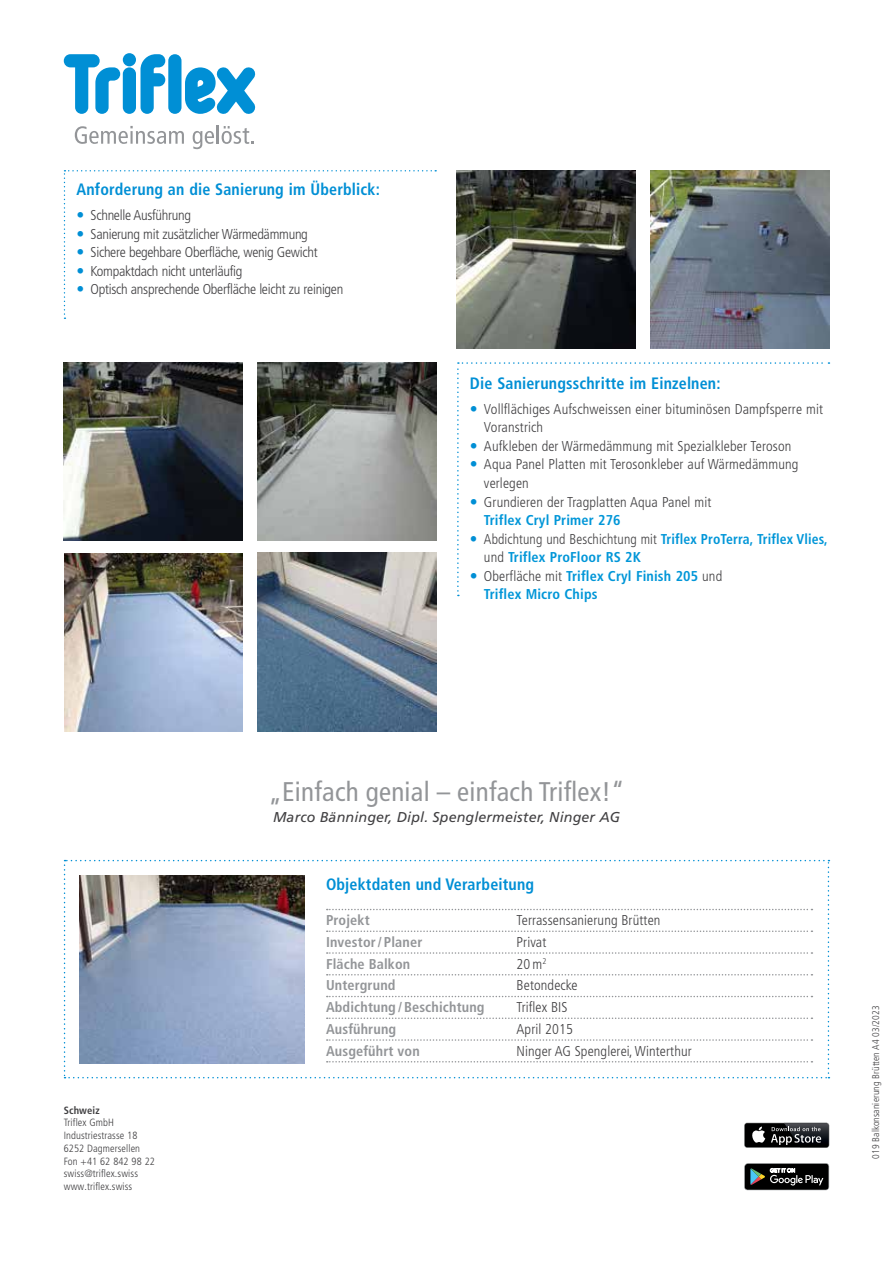
<style>
.page{position:relative;width:893px;height:1263px;background:#fff}
.page>*{position:absolute;margin:0;border:0;box-sizing:border-box;transform-origin:0 0}
.t1{font:condensed 27px "Frutiger LT Pro";letter-spacing:.01em;color:#939598}
.t2{font:700 condensed 16.5px "Frutiger LT Pro";letter-spacing:.01em;color:#008fd5}
.t3{font:300 condensed 14.25px/18.6px "Frutiger LT Pro";letter-spacing:.01em;color:#414042}
.t4{font:300 condensed 14.25px/18.6px "Frutiger LT Pro";letter-spacing:-.02em;color:#414042}
.t5{font:700 condensed 14.25px/18.6px "Frutiger LT Pro";letter-spacing:.01em;color:#0096d8}
.t6{font:700 condensed 14.25px "Frutiger LT Pro";letter-spacing:.01em;color:#939598}
.t7{font:italic 14.25px "Frutiger LT Pro";letter-spacing:.01em;color:#414042}
.t8{font:300 condensed 10.5px/12.8px "Frutiger LT Pro";letter-spacing:.01em;color:#414042}
.t9{font:700 condensed 10.5px "Frutiger LT Pro";letter-spacing:.01em;color:#414042}
.t10{font:300 condensed 9.75px "Frutiger LT Pro";letter-spacing:.01em;color:#414042}
.s1{font-weight:300;color:#414042}
</style>
<div class="page">
<svg style="left:75px;top:126px;width:109px;height:18px"></svg>
<svg style="left:193px;top:125px;width:61px;height:24px"></svg>
<svg style="left:64px;top:54px;width:56px;height:60px"></svg>
<div style="left:123px;top:67px;width:13px;height:47px;background:#008fd5;border-radius:7px"></div>
<div style="left:123px;top:53px;width:13px;height:13px;background:#008fd5;border-radius:50%"></div>
<svg style="left:140px;top:54px;width:25px;height:60px"></svg>
<svg style="left:185px;top:67px;width:70px;height:47px"></svg>
<div style="left:168px;top:54px;width:13px;height:60px;background:#008fd5;border-radius:7px"></div>
<svg style="left:64px;top:860px;width:765px;height:218px"></svg>
<img style="left:457px;top:170px;width:178px;height:179px">
<img style="left:64px;top:362px;width:178px;height:179px">
<img style="left:651px;top:170px;width:178px;height:179px">
<img style="left:258px;top:362px;width:178px;height:179px">
<img style="left:258px;top:553px;width:178px;height:178px">
<img style="left:65px;top:554px;width:178px;height:177px">
<img style="left:79px;top:875px;width:225px;height:188px">
<div style="left:744px;top:1123px;width:85px;height:25px;background:#4d4e4f;border-radius:3px"></div>
<div style="left:745px;top:1123px;width:84px;height:24px;background:#000;border-radius:2px"></div>
<svg style="left:752px;top:1126px;width:13px;height:17px"></svg>
<img style="left:784px;top:1147px;width:44px;height:1px">
<img style="left:784px;top:1123px;width:45px;height:24px">
<svg style="left:771px;top:1127px;width:50px;height:18px"></svg>
<svg style="left:744px;top:1163px;width:85px;height:27px;background:#2f3131"></svg>
<svg style="left:457px;top:362px;width:372px;height:234px"></svg>
<svg style="left:64px;top:170px;width:372px;height:149px"></svg>
<p class="t2" style="left:77px;top:180px;width:305px">Anforderung an die Sanierung im Überblick:</p>
<p class="t4" style="left:91px;top:206px;width:254px">Schnelle Ausführung<br>Sanierung mit zusätzlicher Wärmedämmung Sichere begehbare Oberfläche, wenig Gewicht Kompaktdach nicht unterläufig<br>Optisch ansprechende Oberfläche leicht zu reinigen</p>
<p class="t2" style="left:470px;top:373px;width:252px">Die Sanierungsschritte im Einzelnen:</p>
<p class="t3" style="left:484px;top:400px;width:341px">Vollflächiges Aufschweissen einer bituminösen Dampfsperre mit Voranstrich<br>Aufkleben der Wärmedämmung mit Spezialkleber Teroson<br>Aqua Panel Platten mit Terosonkleber auf Wärmedämmung verlegen<br>Grundieren der Tragplatten Aqua Panel mit</p>
<p class="t5" style="left:484px;top:511px;width:345px">Triflex Cryl Primer 276<br><span class="s1">Abdichtung und Beschichtung mit</span> Triflex ProTerra, Triflex Vlies, <span class="s1">und</span> Triflex ProFloor RS 2K<br><span class="s1">Oberfläche mit</span> Triflex Cryl Finish 205 <span class="s1">und<br></span>Triflex Micro Chips</p>
<p class="t9" style="left:64px;top:1104px;width:37px">Schweiz</p>
<p class="t8" style="left:64px;top:1116px;width:93px">Triflex GmbH<br>Industriestrasse 18<br>6252 Dagmersellen<br>Fon +41 62 842 98 22 swiss@triflex.swiss www.triflex.swiss</p>
<h1 class="t1" style="left:268px;top:775px;width:358px">„Einfach genial – einfach Triflex!“</h1>
<p class="t7" style="left:273px;top:809px;width:349px">Marco Bänninger, Dipl. Spenglermeister, Ninger AG</p>
<p class="t2" style="left:326px;top:874px;width:210px">Objektdaten und Verarbeitung</p>
<p class="t6" style="left:326px;top:912px;width:45px">Projekt</p>
<p class="t3" style="left:516px;top:911px;width:145px">Terrassensanierung Brütten</p>
<p class="t6" style="left:326px;top:933px;width:98px">Investor/ Planer</p>
<p class="t3" style="left:516px;top:933px;width:31px">Privat</p>
<p class="t6" style="left:326px;top:955px;width:86px">Fläche Balkon</p>
<p class="t3" style="left:516px;top:954px;width:31px">20m<sup>2</sup></p>
<p class="t6" style="left:326px;top:977px;width:71px">Untergrund</p>
<p class="t3" style="left:516px;top:976px;width:63px">Betondecke</p>
<p class="t6" style="left:326px;top:999px;width:160px">Abdichtung / Beschichtung</p>
<p class="t3" style="left:516px;top:998px;width:53px">Triflex BIS</p>
<p class="t6" style="left:326px;top:1020px;width:72px">Ausführung</p>
<p class="t3" style="left:516px;top:1020px;width:58px">April 2015</p>
<p class="t6" style="left:326px;top:1042px;width:95px">Ausgeführt von</p>
<p class="t3" style="left:516px;top:1041px;width:177px">Ninger AG Spenglerei, Winterthur</p>
<p class="t10" style="left:870px;top:1159px;width:155px;rotate:-90deg">019 Balkonsanierung Brütten A4 03/2023</p>
</div>
